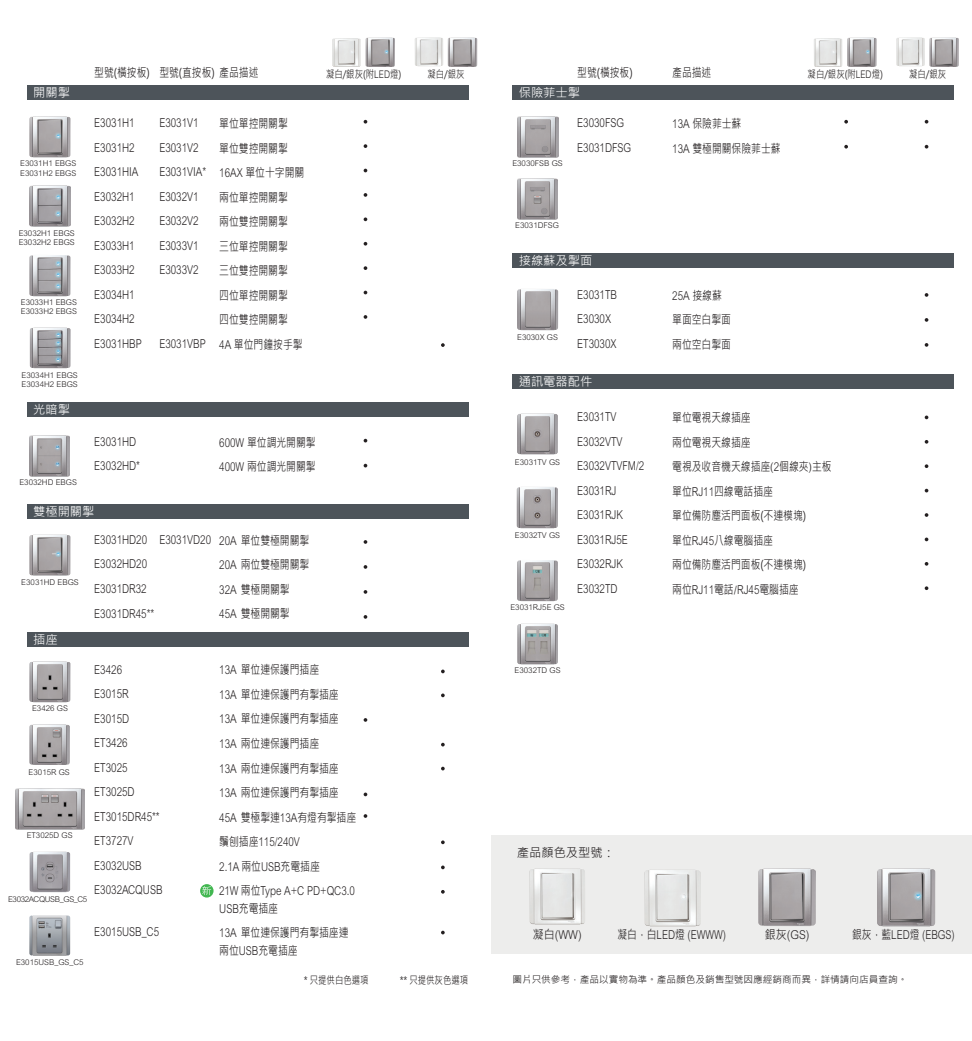
<style>
.page{position:relative;width:972px;height:1041px;background:#fff}
.page>*{position:absolute;margin:0;border:0;box-sizing:border-box;transform-origin:0 0}
.t1{font:300 12.25px/24.5px "Arial MT Std";color:#231f20;scale:.8 1}
.t2{font:12.25px/24.5px "Microsoft Jheng Hei";color:#231f20;scale:.8 1}
.t3{font:12.25px "Microsoft Jheng Hei";color:#fff}
.t4{font:300 12.25px "Arial MT Std";color:#231f20;scale:.9 1}
.t5{font:12.25px "Microsoft Jheng Hei";color:#231f20}
.t6{font:10.5px "Microsoft Jheng Hei";color:#231f20;scale:.8 1}
.t7{font:9.62px "Microsoft Jheng Hei";color:#231f20}
.t8{font:300 7.88px/9.5px "Arial MT Std";color:#231f20}
.t9{font:300 7.88px "Arial MT Std";letter-spacing:-.04em;color:#231f20}
.s1{font-family:"Arial MT Std";font-weight:300}
.s2{font-family:"Microsoft Jheng Hei";font-weight:400}
.s3{font-family:"Adobe Hebrew"}
</style>
<div class="page">
<img style="left:29px;top:116px;width:41px;height:41px">
<img style="left:29px;top:435px;width:41px;height:41px">
<img style="left:29px;top:661px;width:41px;height:41px">
<img style="left:30px;top:185px;width:41px;height:41px">
<img style="left:29px;top:255px;width:41px;height:41px">
<img style="left:29px;top:534px;width:41px;height:41px">
<svg style="left:363px;top:169px;width:4px;height:3px"></svg>
<svg style="left:363px;top:193px;width:4px;height:4px"></svg>
<svg style="left:363px;top:217px;width:4px;height:4px"></svg>
<svg style="left:363px;top:266px;width:4px;height:4px"></svg>
<svg style="left:363px;top:315px;width:4px;height:4px"></svg>
<svg style="left:363px;top:144px;width:4px;height:4px"></svg>
<svg style="left:363px;top:290px;width:4px;height:4px"></svg>
<img style="left:517px;top:413px;width:40px;height:41px">
<img style="left:517px;top:560px;width:40px;height:41px">
<svg style="left:441px;top:343px;width:3px;height:4px"></svg>
<div style="left:27px;top:85px;width:441px;height:15px;background:#4d545a"></div>
<img style="left:365px;top:37px;width:30px;height:30px">
<img style="left:332px;top:38px;width:28px;height:29px">
<img style="left:415px;top:37px;width:28px;height:29px">
<img style="left:447px;top:37px;width:30px;height:30px">
<div style="left:27px;top:402px;width:441px;height:15px;background:#4d545a"></div>
<div style="left:27px;top:503px;width:441px;height:15px;background:#4d545a"></div>
<div style="left:27px;top:632px;width:441px;height:15px;background:#4d545a"></div>
<div style="left:512px;top:253px;width:441px;height:15px;background:#4d545a"></div>
<div style="left:512px;top:374px;width:441px;height:15px;background:#4d545a"></div>
<svg style="left:363px;top:438px;width:4px;height:4px"></svg>
<svg style="left:363px;top:463px;width:4px;height:4px"></svg>
<svg style="left:363px;top:792px;width:4px;height:4px"></svg>
<img style="left:517px;top:116px;width:41px;height:41px">
<div style="left:512px;top:85px;width:441px;height:15px;background:#4d545a"></div>
<svg style="left:924px;top:293px;width:4px;height:4px"></svg>
<svg style="left:924px;top:415px;width:4px;height:4px"></svg>
<svg style="left:924px;top:464px;width:4px;height:4px"></svg>
<svg style="left:924px;top:488px;width:4px;height:4px"></svg>
<svg style="left:924px;top:537px;width:4px;height:4px"></svg>
<svg style="left:924px;top:586px;width:4px;height:4px"></svg>
<div style="left:490px;top:834px;width:481px;height:119px;background:#ededec"></div>
<img style="left:529px;top:868px;width:56px;height:56px">
<img style="left:758px;top:868px;width:57px;height:57px">
<img style="left:517px;top:289px;width:41px;height:41px">
<img style="left:30px;top:327px;width:41px;height:41px">
<img style="left:29px;top:724px;width:41px;height:40px">
<img style="left:516px;top:487px;width:42px;height:41px">
<img style="left:517px;top:623px;width:41px;height:41px">
<img style="left:877px;top:868px;width:57px;height:58px">
<img style="left:644px;top:870px;width:56px;height:56px">
<img style="left:847px;top:37px;width:29px;height:30px">
<img style="left:814px;top:38px;width:28px;height:29px">
<img style="left:896px;top:37px;width:28px;height:29px">
<img style="left:929px;top:37px;width:29px;height:30px">
<img style="left:15px;top:788px;width:69px;height:41px">
<svg style="left:200px;top:883px;width:13px;height:14px"></svg>
<svg style="left:202px;top:885px;width:9px;height:9px"></svg>
<img style="left:29px;top:915px;width:37px;height:39px">
<img style="left:29px;top:852px;width:4px;height:39px">
<img style="left:517px;top:178px;width:40px;height:42px">
<p class="t3" style="left:33px;top:84px;width:38px">開關掣</p>
<p class="t8" style="left:20px;top:159px;width:58px">E3031H1 EBGS<br>E3031H2 EBGS</p>
<p class="t8" style="left:19px;top:228px;width:58px">E3032H1 EBGS<br>E3032H2 EBGS</p>
<p class="t8" style="left:21px;top:297px;width:58px">E3033H1 EBGS<br>E3033H2 EBGS</p>
<p class="t8" style="left:22px;top:370px;width:58px">E3034H1 EBGS<br>E3034H2 EBGS</p>
<p class="t3" style="left:33px;top:402px;width:38px">光暗掣</p>
<p class="t8" style="left:19px;top:477px;width:59px">E3032HD EBGS</p>
<p class="t2" style="left:94px;top:61px;width:71px">型號(橫按板)</p>
<p class="t1" style="left:94px;top:110px;width:61px">E3031 1H<br>E3031 2H<br>E3031HIA<br>E3032 1H<br>E3032 2H<br>E3033 1H<br>E3033 2H<br>E3034 1H<br>E3034 2H<br>E3031HBP</p>
<p class="t1" style="left:94px;top:429px;width:59px">E3031HD<br>E3032HD*</p>
<p class="t3" style="left:33px;top:503px;width:63px">雙極開關掣</p>
<p class="t2" style="left:159px;top:61px;width:125px">型號(直按板) 產品描述</p>
<p class="t1" style="left:159px;top:110px;width:60px">E3031 1V<br>E3031 2V<br>E3031VIA*<br>E3032 1V<br>E3032 2V<br>E3033 1V<br>E3033 2V</p>
<p class="t1" style="left:159px;top:331px;width:59px">E3031VBP</p>
<p class="t2" style="left:219px;top:111px;width:108px">單位單控開關掣<br>單位雙控開關掣<br><span class="s1">16AX</span> 單位十字開關兩位單控開關掣<br>兩位雙控開關掣<br>三位單控開關掣<br>三位雙控開關掣<br>四位單控開關掣<br>四位雙控開關掣<br><span class="s1">A4</span> 單位門鐘按手掣</p>
<p class="t2" style="left:219px;top:430px;width:122px"><span class="s1">600W</span> 單位調光開關掣<br><span class="s1">400W</span> 兩位調光開關掣</p>
<p class="t8" style="left:21px;top:577px;width:59px">E3031HD EBGS</p>
<p class="t3" style="left:33px;top:631px;width:26px">插座</p>
<p class="t1" style="left:94px;top:527px;width:76px">E3031HD20<br>E3032HD20<br>E3031DR32<br>E3031DR45 **</p>
<p class="t1" style="left:159px;top:527px;width:66px">E3031VD20</p>
<p class="t2" style="left:219px;top:528px;width:114px"><span class="s1">20A</span> 單位雙極開關掣<br><span class="s1">20A</span> 兩位雙極開關掣<br><span class="s1">32A</span> 雙極開關掣<br><span class="s1">45A</span> 雙極開關掣</p>
<p class="t6" style="left:326px;top:67px;width:95px">凝白/銀灰(附<span class="s1">LED</span>燈)</p>
<p class="t8" style="left:32px;top:703px;width:37px">E3426 GS</p>
<p class="t8" style="left:29px;top:767px;width:43px">E3015R GS</p>
<p class="t8" style="left:27px;top:830px;width:47px">ET3025D GS</p>
<p class="t9" style="left:8px;top:894px;width:81px">E3032ACQUSB_GS C_ 5</p>
<p class="t1" style="left:94px;top:656px;width:87px">E3426<br>E3015R<br>E3015D<br>ET3426<br>ET3025<br>ET3025D<br>ET3015DR45 **<br>ET3727V<br>E3032USB<br>E3032ACQUSB</p>
<p class="t1" style="left:94px;top:919px;width:83px">E3015USB 5C_</p>
<p class="t8" style="left:16px;top:957px;width:69px">E3015USB_GS C_ 5</p>
<p class="t2" style="left:219px;top:657px;width:173px"><span class="s1">13A</span> 單位連保護門插座<br><span class="s1">13A</span> 單位連保護門有掣插座<br><span class="s1">13A</span> 單位連保護門有掣插座<br><span class="s1">13A</span> 兩位連保護門插座<br><span class="s1">13A</span> 兩位連保護門有掣插座<br><span class="s1">13A</span> 兩位連保護門有掣插座<br><span class="s1">45A</span> 雙極掣連<span class="s1">13A</span>有燈有掣插座</p>
<p class="t1" style="left:219px;top:829px;width:171px"><span class="s2">鬚刨插座</span>115/240V<br>2.1A <span class="s2">兩位</span>USB<span class="s2">充電插座<br></span>21W <span class="s2">兩位</span>Type C+A PD+QC3.0</p>
<p class="t2" style="left:219px;top:895px;width:163px"><span class="s1">USB</span>充電插座<br><span class="s1">13A</span> 單位連保護門有掣插座連</p>
<p class="t2" style="left:219px;top:937px;width:99px">兩位<span class="s1">USB</span>充電插座</p>
<p class="t6" style="left:427px;top:67px;width:48px">凝白/銀灰</p>
<p class="t6" style="left:304px;top:973px;width:82px">* 只提供白色選項</p>
<p class="t6" style="left:399px;top:973px;width:87px">** 只提供灰色選項</p>
<p class="t2" style="left:577px;top:61px;width:71px">型號(橫按板)</p>
<p class="t3" style="left:518px;top:85px;width:63px">保險菲士掣</p>
<p class="t8" style="left:512px;top:159px;width:52px">E3030FSB GS</p>
<p class="t1" style="left:577px;top:110px;width:69px">E3030FSG<br>E3031DFSG</p>
<p class="t8" style="left:515px;top:220px;width:45px">E3031DFSG</p>
<p class="t3" style="left:518px;top:253px;width:75px">接線蘇及掣面</p>
<p class="t8" style="left:517px;top:332px;width:42px">E3030X GS</p>
<p class="t1" style="left:577px;top:282px;width:51px">E3031TB<br>E3030X<br>ET3030X</p>
<p class="t3" style="left:518px;top:373px;width:75px">通訊電器配件</p>
<p class="t8" style="left:515px;top:457px;width:47px">E3031TV GS</p>
<p class="t8" style="left:515px;top:530px;width:47px">E3032TV GS</p>
<p class="t8" style="left:510px;top:602px;width:56px">E3031RJ E5 GS</p>
<p class="t1" style="left:577px;top:404px;width:85px">E3031TV<br>E3032VTV<br>E3032VTVFM/2<br>E3031RJ<br>E3031RJK<br>E3031RJ E5<br>E3032RJK<br>E3032TD</p>
<p class="t8" style="left:514px;top:665px;width:47px">E3032TD GS</p>
<p class="t2" style="left:672px;top:61px;width:50px">產品描述</p>
<p class="t2" style="left:672px;top:111px;width:137px"><span class="s1">13A</span> 保險菲士蘇<br><span class="s1">13A</span> 雙極開關保險菲士蘇</p>
<p class="t6" style="left:807px;top:67px;width:95px">凝白/銀灰(附<span class="s1">LED</span>燈)</p>
<p class="t6" style="left:908px;top:67px;width:48px">凝白/銀灰</p>
<p class="t1" style="left:672px;top:283px;width:63px">25A <span class="s2">接線蘇</span></p>
<p class="t2" style="left:672px;top:307px;width:75px">單面空白掣面兩位空白掣面</p>
<p class="t2" style="left:672px;top:405px;width:201px">單位電視天線插座<br>兩位電視天線插座<br>電視及收音機天線插座 <span class="s1">2</span><span class="s3">(</span> 個線夾<span class="s3">)</span>主板單位<span class="s1">RJ11</span>四線電話插座<br>單位備防塵活門面板(不連模塊(<br>單位<span class="s1">RJ45</span>八線電腦插座<br>兩位備防塵活門面板(不連模塊(<br>兩位<span class="s1">RJ11</span>電話<span class="s3">/</span><span class="s1">RJ45</span>電腦插座</p>
<p class="t5" style="left:516px;top:844px;width:99px">產品顏色及型號：</p>
<p class="t4" style="left:532px;top:927px;width:56px"><span class="s2">凝白</span>(WW)</p>
<p class="t1" style="left:617px;top:921px;width:137px"><span class="s2">凝白，白</span>LED<span class="s2">燈</span> (EWWW)</p>
<p class="t4" style="left:764px;top:927px;width:51px"><span class="s2">銀灰</span>(GS(</p>
<p class="t1" style="left:851px;top:921px;width:130px"><span class="s2">銀灰，藍</span>LED<span class="s2">燈</span> (EBGS(</p>
<p class="t7" style="left:512px;top:973px;width:396px">圖片只供參考，產品以實物為準。產品顏色及銷售型號因應經銷商而異，詳情請向店員查詢。</p>
</div>
